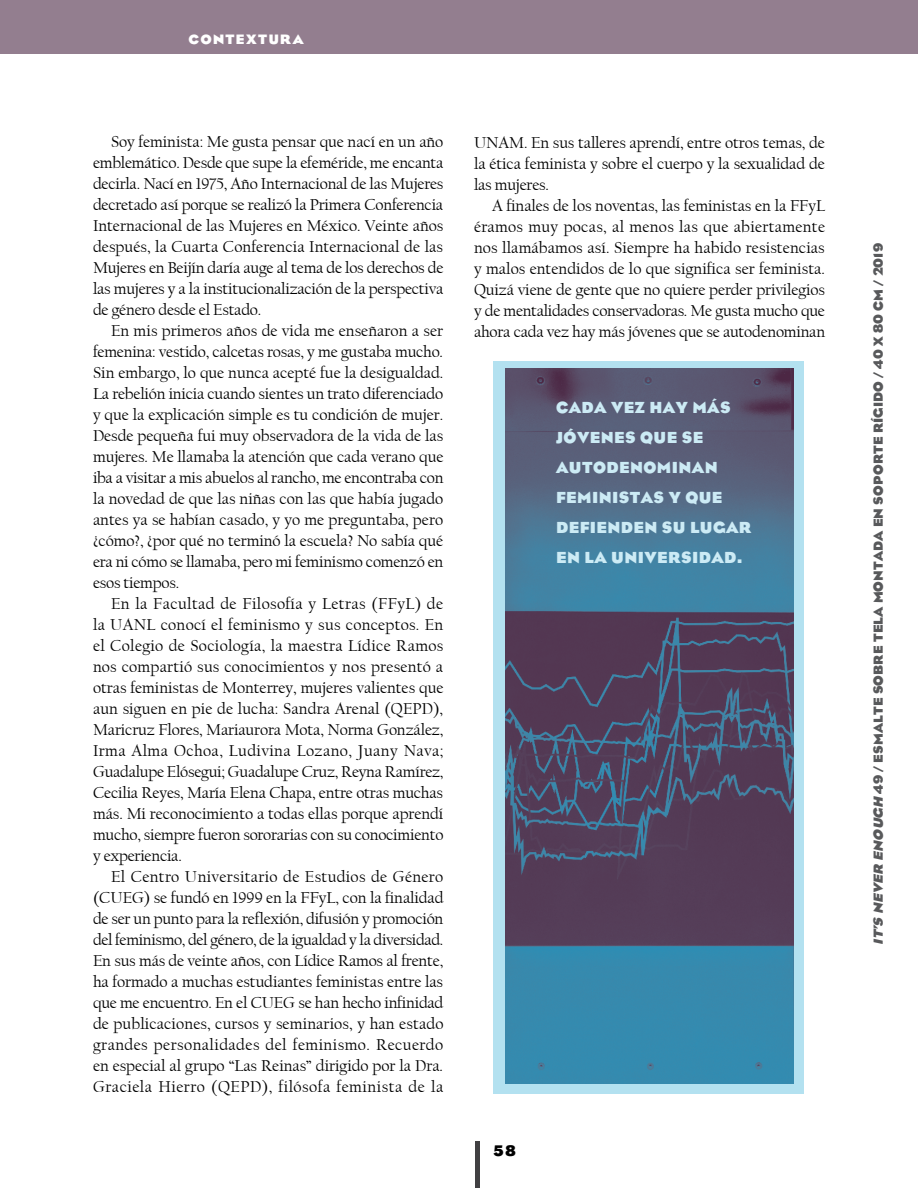
<style>
.page{position:relative;width:918px;height:1188px;background:#fff}
.page>*{position:absolute;margin:0;border:0;box-sizing:border-box;transform-origin:0 0}
.t1{font:16.5px/21px "Californian FB";letter-spacing:-.015em;color:#000;text-align:justify}
.balazos{font:700 16.5px/30px "Eagle";letter-spacing:.025em;color:#ccebf5}
.Cedula{font:700 13.5px "Eagle";letter-spacing:.01em;color:#58595b}
.numeracíon{font:700 13.5px "OPTI Eagle";color:#000}
.t2{font:700 12px "OPTI Eagle";letter-spacing:.11em;color:#fff}
.s1{font-style:italic}
</style>
<div class="page">
<div style="left:0;top:0;width:918px;height:54px;background:#937e8f"></div>
<hr style="left:476px;top:1142px;width:4px;height:46px;background:#414042">
<div style="left:494px;top:361px;width:310px;height:732px;background:#b3e1f0"></div>
<img style="left:505px;top:369px;width:288px;height:715px">
<p class="t2" style="left:188px;top:30px;width:117px">CONTEXTURA</p>
<p class="t1" style="left:93px;top:131px;width:352px;text-indent:18px">Soy feminista: Me gusta pensar que nací en un año emblemático. Desde que supe la efeméride, me encanta decirla. Nací en 1975, Año Internacional de las Mujeres decretado así porque se realizó la Primera Conferencia Internacional de las Mujeres en México. Veinte años después, la Cuarta Conferencia Internacional de las Mujeres en Beijín daría auge al tema de los derechos de las mujeres y a la institucionalización de la perspectiva de género desde el Estado.</p>
<p class="t1" style="left:93px;top:320px;width:352px;text-indent:18px">En mis primeros años de vida me enseñaron a ser femenina: vestido, calcetas rosas, y me gustaba mucho.<br>Sin embargo, lo que nunca acepté fue la desigualdad.<br>La rebelión inicia cuando sientes un trato diferenciado y que la explicación simple es tu condición de mujer.<br>Desde pequeña fui muy observadora de la vida de las mujeres. Me llamaba la atención que cada verano que iba a visitar a mis abuelos al rancho, me encontraba con la novedad de que las niñas con las que había jugado antes ya se habían casado, y yo me preguntaba, pero ¿cómo?, ¿por qué no terminó la escuela? No sabía qué era ni cómo se llamaba, pero mi feminismo comenzó en esos tiempos.</p>
<p class="t1" style="left:93px;top:593px;width:352px;text-indent:18px">En la Facultad de Filosofía y Letras (FFyL) de la UANL conocí el feminismo y sus conceptos. En el Colegio de Sociología, la maestra Lídice Ramos nos compartió sus conocimientos y nos presentó a otras feministas de Monterrey, mujeres valientes que aun siguen en pie de lucha: Sandra Arenal (QEPD), Maricruz Flores, Mariaurora Mota, Norma González, Irma Alma Ochoa, Ludivina Lozano, Juany Nava; Guadalupe Elósegui; Guadalupe Cruz, Reyna Ramírez, Cecilia Reyes, María Elena Chapa, entre otras muchas más. Mi reconocimiento a todas ellas porque aprendí mucho, siempre fueron sororarias con su conocimiento y experiencia.</p>
<p class="t1" style="left:93px;top:866px;width:352px;text-indent:18px">El Centro Universitario de Estudios de Género (CUEG) se fundó en 1999 en la FFyL, con la finalidad de ser un punto para la reflexión, difusión y promoción del feminismo, del género, de la igualdad y la diversidad.<br>En sus más de veinte años, con Lídice Ramos al frente, ha formado a muchas estudiantes feministas entre las que me encuentro. En el CUEG se han hecho infinidad de publicaciones, cursos y seminarios, y han estado grandes personalidades del feminismo. Recuerdo en especial al grupo “Las Reinas” dirigido por la Dra.<br>Graciela Hierro (QEPD), filósofa feminista de la</p>
<p class="t1" style="left:474px;top:132px;width:352px">UNAM. En sus talleres aprendí, entre otros temas, de la ética feminista y sobre el cuerpo y la sexualidad de las mujeres.</p>
<p class="t1" style="left:474px;top:195px;width:353px;text-indent:18px">A finales de los noventas, las feministas en la FFyL éramos muy pocas, al menos las que abiertamente nos llamábamos así. Siempre ha habido resistencias y malos entendidos de lo que significa ser feminista.<br>Quizá viene de gente que no quiere perder privilegios y de mentalidades conservadoras. Me gusta mucho que ahora cada vez hay más jóvenes que se autodenominan</p>
<p class="balazos" style="left:556px;top:392px;width:197px">CADA VEZ HAY MÁS<br>JÓVENES QUE SE<br>AUTODENOMINAN<br>FEMINISTAS Y QUE<br>DEFIENDEN SU LUGAR<br>EN LA UNIVERSIDAD.</p>
<p class="numeracíon" style="left:492px;top:1141px;width:26px">58</p>
<p class="Cedula" style="left:871px;top:945px;width:703px;rotate:-90deg"><span class="s1">IT’S NEVER ENOUGH</span> 49 / ESMALTE SOBRE TELA MONTADA EN SOPORTE RÍGIDO / 40 X 80 CM / 2019</p>
</div>
